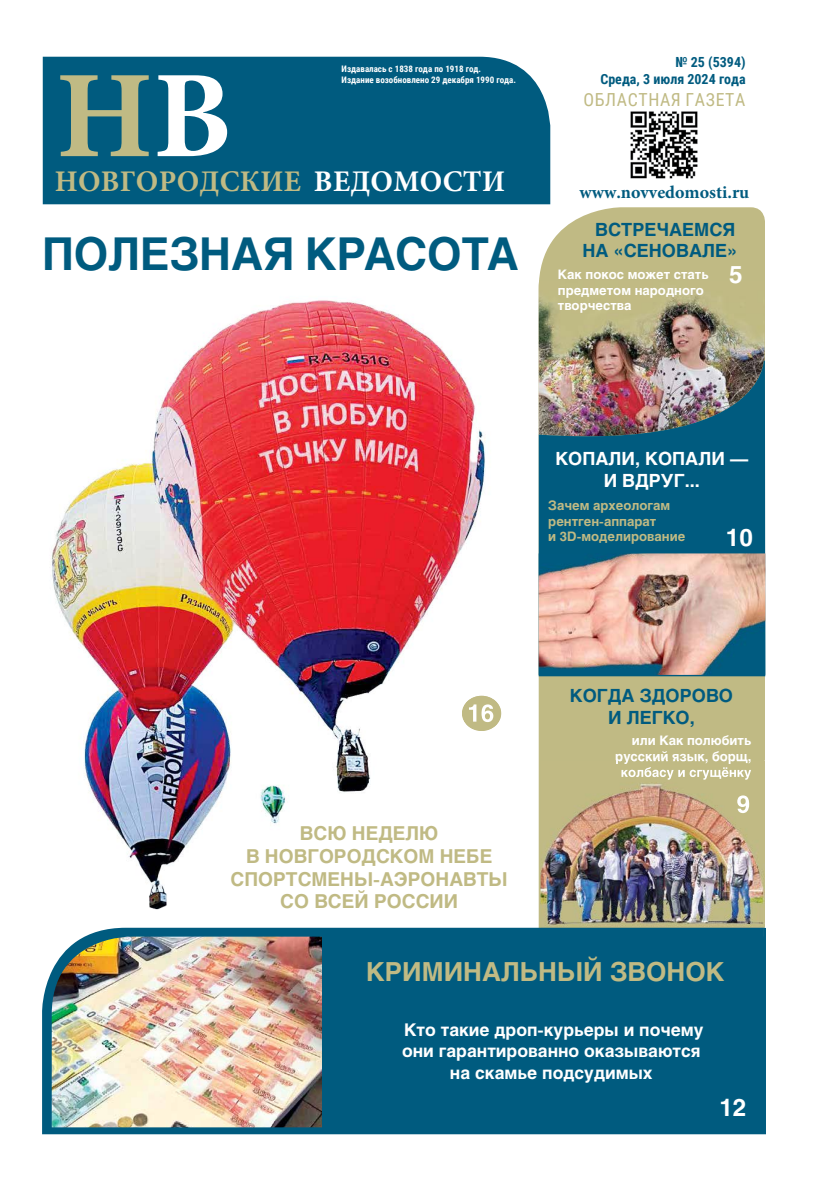
<style>
.page{position:relative;width:818px;height:1191px;background:#fff}
.page>*{position:absolute;margin:0;border:0;box-sizing:border-box;transform-origin:0 0}
.t1{font:700 124.3px "Minion Pro";color:#c0ba84}
.t2{font:700 44.9px "Helios";color:#005b7f}
.t3{font:700 30px "Minion Pro";letter-spacing:.01em;color:#c0ba84}
.t4{font:700 26px "Helios";color:#c0ba84}
.t5{font:700 24px "Helios";color:#fff}
.t6{font:700 19px/22.8px "Helios";color:#c0ba84;text-align:center}
.t7{font:700 18px/21.6px "Helios";color:#005b7f;text-align:center}
.t8{font:700 18px/21.6px "Helios";color:#fff;text-align:center}
.t9{font:700 18px "Minion Pro";color:#005b7f}
.t10{font:18px "Roboto Condensed";letter-spacing:.035em;color:#c0ba84}
.t11{font:700 17.4px/21.7px "Helios";color:#fff;text-align:center}
.t12{font:700 14px/16.8px "Roboto Condensed";color:#005b7f;text-align:right}
.t13{font:700 13px/15.6px "Helios";color:#fff;text-align:right}
.t14{font:700 13px/15.6px "Helios";color:#c0ba84}
.t15{font:700 9px/10.8px "Roboto Condensed";color:#fff}
.s1{color:#fff}
</style>
<div class="page">
<div style="left:539px;top:207px;width:226px;height:720px;background:#c0ba84"></div>
<img style="left:539px;top:280px;width:225px;height:81px">
<div style="left:42px;top:927px;width:724px;height:207px;background:#005b7f"></div>
<img style="left:630px;top:111px;width:68px;height:68px">
<div style="left:43px;top:57px;width:507px;height:147px;background:#005b7f"></div>
<img style="left:539px;top:361px;width:226px;height:315px">
<img style="left:51px;top:300px;width:451px;height:610px">
<img style="left:462px;top:695px;width:39px;height:36px">
<img style="left:469px;top:704px;width:24px;height:18px">
<img style="left:52px;top:936px;width:270px;height:191px">
<img style="left:540px;top:760px;width:226px;height:176px">
<img style="left:540px;top:930px;width:223px;height:6px">
<img style="left:616px;top:760px;width:135px;height:4px">
<img style="left:621px;top:767px;width:130px;height:12px">
<img style="left:737px;top:795px;width:12px;height:18px">
<img style="left:539px;top:553px;width:227px;height:122px">
<h1 class="t1" style="left:56px;top:29px;width:178px">Н<span class="s1">В</span></h1>
<p class="t15" style="left:342px;top:64px;width:176px">Издавалась с 1838 года по 1918 год.<br>Издание возобновлено 29 декабря 1990 года.</p>
<h3 class="t3" style="left:55px;top:160px;width:452px">НОВГОРОДСКИЕ <span class="s1">ВЕДОМОСТИ</span></h3>
<h2 class="t2" style="left:42px;top:228px;width:478px">ПОЛЕЗНАЯ КРАСОТА</h2>
<p class="t12" style="left:600px;top:53px;width:147px">№ 25 (5394)<br>Среда, 3 июля 2024 года</p>
<h3 class="t10" style="left:583px;top:87px;width:163px">ОБЛАСТНАЯ ГАЗЕТА</h3>
<h3 class="t9" style="left:579px;top:180px;width:171px">www.novvedomosti.ru</h3>
<h3 class="t7" style="left:582px;top:219px;width:156px;line-height:21.3px;text-align:right">ВСТРЕЧАЕМСЯ<br>НА «СЕНОВАЛЕ»</h3>
<p class="t13" style="left:558px;top:267px;width:152px;text-align:left">Как покос может стать предметом народного творчества</p>
<h3 class="t5" style="left:729px;top:261px;width:15px">5</h3>
<h3 class="t8" style="left:555px;top:448px;width:194px">КОПАЛИ, КОПАЛИ —<br>И ВДРУГ...</h3>
<p class="t14" style="left:548px;top:498px;width:138px">Зачем археологам рентген-аппарат<br>и 3D-моделирование</p>
<h3 class="t5" style="left:726px;top:523px;width:28px">10</h3>
<h3 class="t6" style="left:231px;top:821px;width:278px">ВСЮ НЕДЕЛЮ<br>В НОВГОРОДСКОМ НЕБЕ<br>СПОРТСМЕНЫ-АЭРОНАВТЫ<br>СО ВСЕЙ РОССИИ</h3>
<h3 class="t7" style="left:570px;top:685px;width:165px">КОГДА ЗДОРОВО<br>И ЛЕГКО,</h3>
<p class="t13" style="left:615px;top:733px;width:138px">или Как полюбить русский язык, борщ,</p>
<h3 class="t4" style="left:366px;top:956px;width:360px">КРИМИНАЛЬНЫЙ ЗВОНОК</h3>
<h3 class="t11" style="left:402px;top:1018px;width:303px">Кто такие дроп-курьеры и почему они гарантированно оказываются на скамье подсудимых</h3>
<h3 class="t5" style="left:719px;top:1093px;width:28px">12</h3>
</div>
